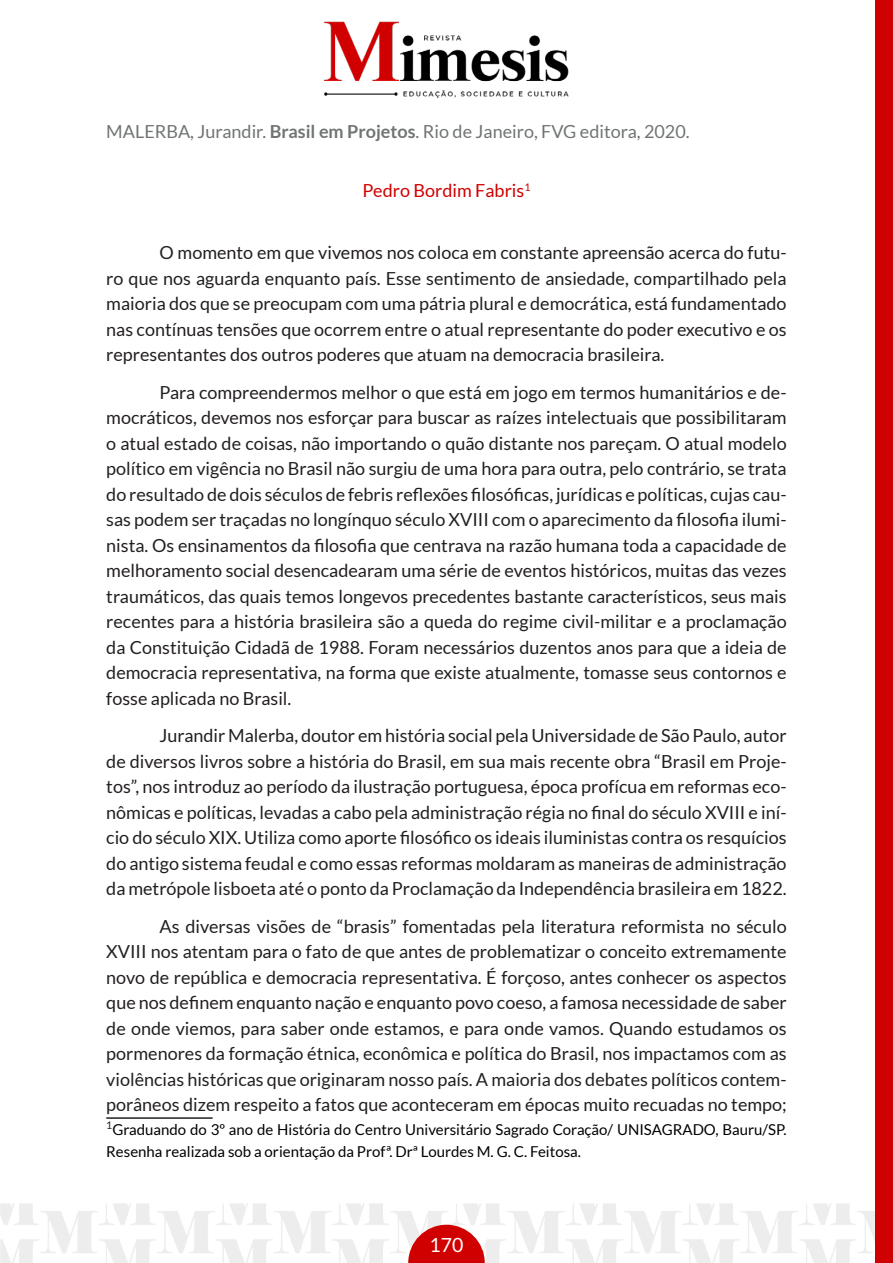
<style>
.page{position:relative;width:893px;height:1263px;background:#fff}
.page>*{position:absolute;margin:0;border:0;box-sizing:border-box;transform-origin:0 0}
.t1{font:19.5px "Lato";color:#fff}
.CORPO_DO_TEXTO{font:18px/25.5px "Lato";color:#231f20;text-align:justify}
.REFERÊNCIAS{font:18px "Lato";color:#707475}
.SUBTÍTULO{font:18px "Lato";color:#d10000}
.t2{font:15px/21.6px "Lato";color:#000}
.s1{font-weight:700}
</style>
<div class="page">
<img style="left:0;top:1203px;width:876px;height:60px">
<svg style="left:408px;top:1225px;width:77px;height:38px;background:#d93535"></svg>
<div style="left:876px;top:0;width:17px;height:1263px;background:#d10000"></div>
<img style="left:324px;top:21px;width:245px;height:77px">
<hr style="left:106px;top:1117px;width:107px;height:2px;background:#231f20">
<p class="REFERÊNCIAS" style="left:106px;top:121px;width:585px">MALERBA, Jurandir. <span class="s1">Brasil em Projetos</span>. Rio de Janeiro, FVG editora, 2020.</p>
<p class="SUBTÍTULO" style="left:362px;top:180px;width:169px">Pedro Bordim Fabris<sup>1</sup></p>
<p class="CORPO_DO_TEXTO" style="left:106px;top:240px;width:682px;text-indent:53px">O momento em que vivemos nos coloca em constante apreensão acerca do futu&shy;ro que nos aguarda enquanto país. Esse sentimento de ansiedade, compartilhado pela maioria dos que se preocupam com uma pátria plural e democrática, está fundamentado nas contínuas tensões que ocorrem entre o atual representante do poder executivo e os representantes dos outros poderes que atuam na democracia brasileira.</p>
<p class="CORPO_DO_TEXTO" style="left:106px;top:379px;width:682px;text-indent:53px">Para compreendermos melhor o que está em jogo em termos humanitários e de&shy;mocráticos, devemos nos esforçar para buscar as raízes intelectuais que possibilitaram o atual estado de coisas, não importando o quão distante nos pareçam. O atual modelo político em vigência no Brasil não surgiu de uma hora para outra, pelo contrário, se trata do resultado de dois séculos de febris reflexões filosóficas, jurídicas e políticas, cujas cau&shy;sas podem ser traçadas no longínquo século XVIII com o aparecimento da filosofia ilumi&shy;nista. Os ensinamentos da filosofia que centrava na razão humana toda a capacidade de melhoramento social desencadearam uma série de eventos históricos, muitas das vezes traumáticos, das quais temos longevos precedentes bastante característicos, seus mais recentes para a história brasileira são a queda do regime civil-militar e a proclamação da Constituição Cidadã de 1988. Foram necessários duzentos anos para que a ideia de democracia representativa, na forma que existe atualmente, tomasse seus contornos e fosse aplicada no Brasil.</p>
<p class="CORPO_DO_TEXTO" style="left:106px;top:723px;width:682px;text-indent:53px">Jurandir Malerba, doutor em história social pela Universidade de São Paulo, autor de diversos livros sobre a história do Brasil, em sua mais recente obra “Brasil em Proje&shy;tos”, nos introduz ao período da ilustração portuguesa, época profícua em reformas eco&shy;nômicas e políticas, levadas a cabo pela administração régia no final do século XVIII e iní&shy;cio do século XIX. Utiliza como aporte filosófico os ideais iluministas contra os resquícios do antigo sistema feudal e como essas reformas moldaram as maneiras de administração da metrópole lisboeta até o ponto da Proclamação da Independência brasileira em 1822.</p>
<p class="CORPO_DO_TEXTO" style="left:106px;top:913px;width:682px;text-indent:53px">As diversas visões de “brasis” fomentadas pela literatura reformista no século XVIII nos atentam para o fato de que antes de problematizar o conceito extremamente novo de república e democracia representativa. É forçoso, antes conhecer os aspectos que nos definem enquanto nação e enquanto povo coeso, a famosa necessidade de saber de onde viemos, para saber onde estamos, e para onde vamos. Quando estudamos os pormenores da formação étnica, econômica e política do Brasil, nos impactamos com as violências históricas que originaram nosso país. A maioria dos debates políticos contem&shy;porâneos dizem respeito a fatos que aconteceram em épocas muito recuadas no tempo;</p>
<p class="t2" style="left:106px;top:1119px;width:682px"><sup>1</sup>Graduando do 3º ano de História do Centro Universitário Sagrado Coração/ UNISAGRADO, Bauru/SP.<br>Resenha realizada sob a orientação da Profª. Drª Lourdes M. G. C. Feitosa.</p>
<p class="t1" style="left:429px;top:1234px;width:35px">170</p>
</div>
